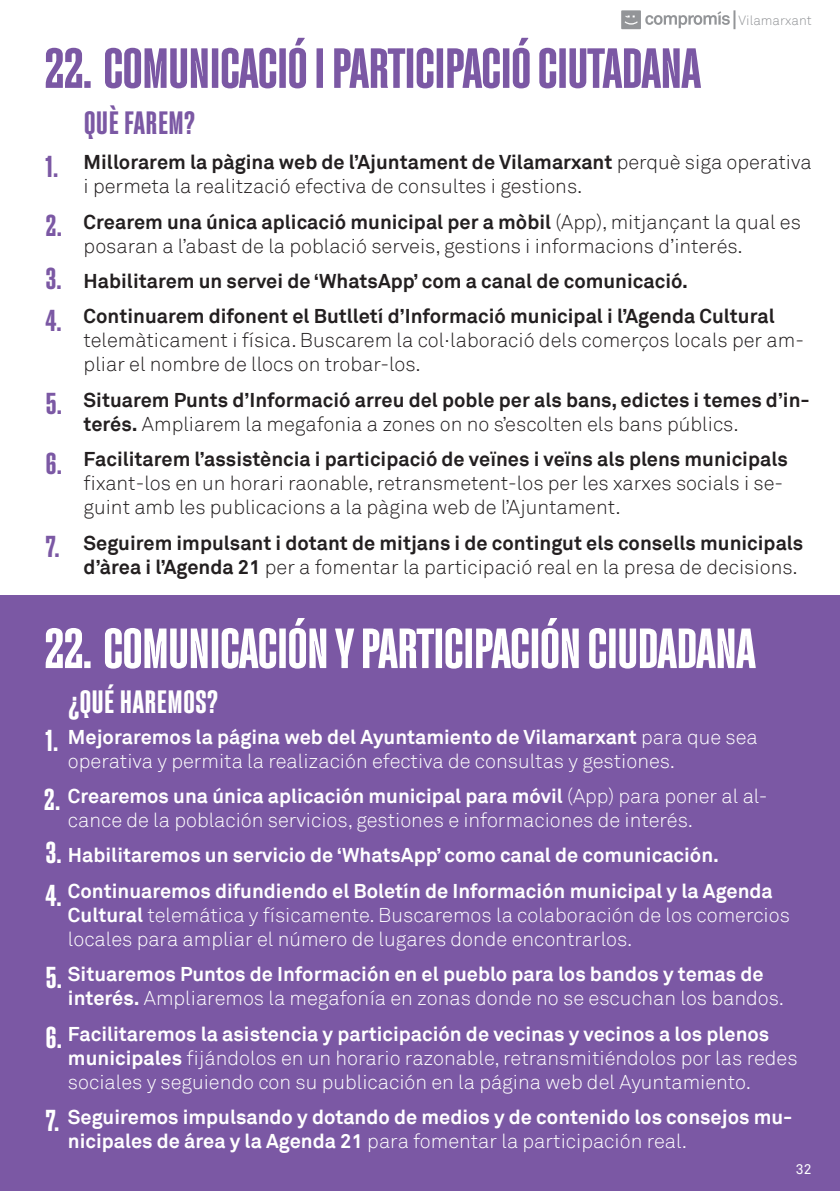
<style>
.page{position:relative;width:840px;height:1191px;background:#fff}
.page>*{position:absolute;margin:0;border:0;box-sizing:border-box;transform-origin:0 0}
.t1{font:600 condensed 56px "Fixture";letter-spacing:-.03em;color:#fff}
.t2{font:600 condensed 56px "Fixture";letter-spacing:-.03em;color:#7b58a4}
.t3{font:600 condensed 32px "Fixture";color:#fff}
.t4{font:600 condensed 32px "Fixture";color:#7b58a4}
.t5{font:600 condensed 30px/42.6px "Fixture";color:#7b58a4}
.t6{font:600 condensed 30px/42.6px "Fixture";color:#fff}
.t7{font:300 20px/24px "Akkurat";color:#fff}
.t8{font:300 20px/24px "Akkurat";color:#231f20}
.t9{font:700 20px/24px "Akkurat";color:#231f20}
.t10{font:700 20px/24px "Akkurat";color:#fff}
.t11{font:14px "Akkurat Pro";color:#fff}
.t12{font:300 13.4px "Akkurat";color:#939598}
.s1{font-weight:700}
.s2{font-weight:300}
</style>
<div class="page">
<svg style="left:621px;top:10px;width:114px;height:19px"></svg>
<div style="left:0;top:595px;width:839px;height:596px;background:#7b58a4"></div>
<h1 class="t2" style="left:44px;top:35px;width:658px">22. COMUNICACIÓ I PARTICIPACIÓ CIUTADANA</h1>
<h2 class="t4" style="left:84px;top:104px;width:113px">QUÈ FAREM?</h2>
<p class="t12" style="left:738px;top:12px;width:75px">Vilamarxant</p>
<h3 class="t5" style="left:46px;top:145px;width:14px">1.</h3>
<h3 class="t5" style="left:46px;top:204px;width:18px">2.</h3>
<h3 class="t5" style="left:45px;top:257px;width:18px">3.<br>4.</h3>
<h3 class="t5" style="left:45px;top:373px;width:18px;line-height:60px">5.<br>6.</h3>
<h3 class="t5" style="left:45px;top:525px;width:16px">7.</h3>
<p class="t8" style="left:84px;top:151px;width:729px"><span class="s1">Millorarem la pàgina web de l’Ajuntament de Vilamarxant</span> perquè siga operativa i permeta la realització efectiva de consultes i gestions.</p>
<p class="t8" style="left:84px;top:210px;width:718px"><span class="s1">Crearem una única aplicació municipal per a mòbil</span> (App), mitjançant la qual es posaran a l’abast de la població serveis, gestions i informacions d’interés.</p>
<p class="t9" style="left:84px;top:263px;width:692px;line-height:35.4px">Habilitarem un servei de ‘WhatsApp’ com a canal de comunicació.<br>Continuarem difonent el Butlletí d’Informació municipal i l’Agenda Cultural</p>
<p class="t8" style="left:84px;top:329px;width:721px">telemàticament i física. Buscarem la col·laboració dels comerços locals per am&shy;pliar el nombre de llocs on trobar-los.</p>
<p class="t9" style="left:84px;top:388px;width:727px">Situarem Punts d’Informació arreu del poble per als bans, edictes i temes d’in&shy;terés. <span class="s2">Ampliarem la megafonia a zones on no s’escolten els bans públics.</span></p>
<p class="t9" style="left:84px;top:447px;width:705px">Facilitarem l’assistència i participació de veïnes i veïns als plens municipals</p>
<p class="t8" style="left:84px;top:471px;width:700px">fixant-los en un horari raonable, retransmetent-los per les xarxes socials i se&shy;guint amb les publicacions a la pàgina web de l’Ajuntament.</p>
<p class="t9" style="left:84px;top:530px;width:720px">Seguirem impulsant i dotant de mitjans i de contingut els consells municipals d’àrea i l’Agenda 21 <span class="s2">per a fomentar la participació real en la presa de decisions.</span></p>
<h1 class="t1" style="left:44px;top:615px;width:713px">22. COMUNICACIÓN Y PARTICIPACIÓN CIUDADANA</h1>
<h2 class="t3" style="left:68px;top:683px;width:151px">¿QUÉ HAREMOS?</h2>
<p class="t7" style="left:68px;top:725px;width:690px"><span class="s1">Mejoraremos la página web del Ayuntamiento de Vilamarxant</span> para que sea operativa y permita la realización efectiva de consultas y gestiones.</p>
<p class="t7" style="left:68px;top:784px;width:700px"><span class="s1">Crearemos una única aplicación municipal para móvil</span> (App) para poner al al&shy;cance de la población servicios, gestiones e informaciones de interés.</p>
<p class="t10" style="left:68px;top:838px;width:706px;line-height:35.4px">Habilitaremos un servicio de ‘WhatsApp’ como canal de comunicación.<br>Continuaremos difundiendo el Boletín de Información municipal y la Agenda</p>
<p class="t7" style="left:68px;top:903px;width:723px"><span class="s1">Cultural</span> telemática y físicamente. Buscaremos la colaboración de los comercios locales para ampliar el número de lugares donde encontrarlos.</p>
<p class="t10" style="left:68px;top:962px;width:717px">Situaremos Puntos de Información en el pueblo para los bandos y temas de interés. <span class="s2">Ampliaremos la megafonía en zonas donde no se escuchan los bandos.</span></p>
<p class="t7" style="left:68px;top:1022px;width:730px"><span class="s1">Facilitaremos la asistencia y participación de vecinas y vecinos a los plenos municipales</span> fijándolos en un horario razonable, retransmitiéndolos por las redes sociales y seguiendo con su publicación en la página web del Ayuntamiento.</p>
<p class="t10" style="left:68px;top:1105px;width:725px">Seguiremos impulsando y dotando de medios y de contenido los consejos mu&shy;nicipales de área y la Agenda 21 <span class="s2">para fomentar la participación real.</span></p>
<h3 class="t6" style="left:45px;top:720px;width:14px">1.</h3>
<h3 class="t6" style="left:44px;top:779px;width:18px">2.</h3>
<h3 class="t6" style="left:45px;top:832px;width:18px">3.<br>4.</h3>
<h3 class="t6" style="left:45px;top:948px;width:18px;line-height:60px">5.<br>6.</h3>
<h3 class="t6" style="left:45px;top:1099px;width:16px">7.</h3>
<p class="t11" style="left:795px;top:1160px;width:17px">32</p>
</div>
